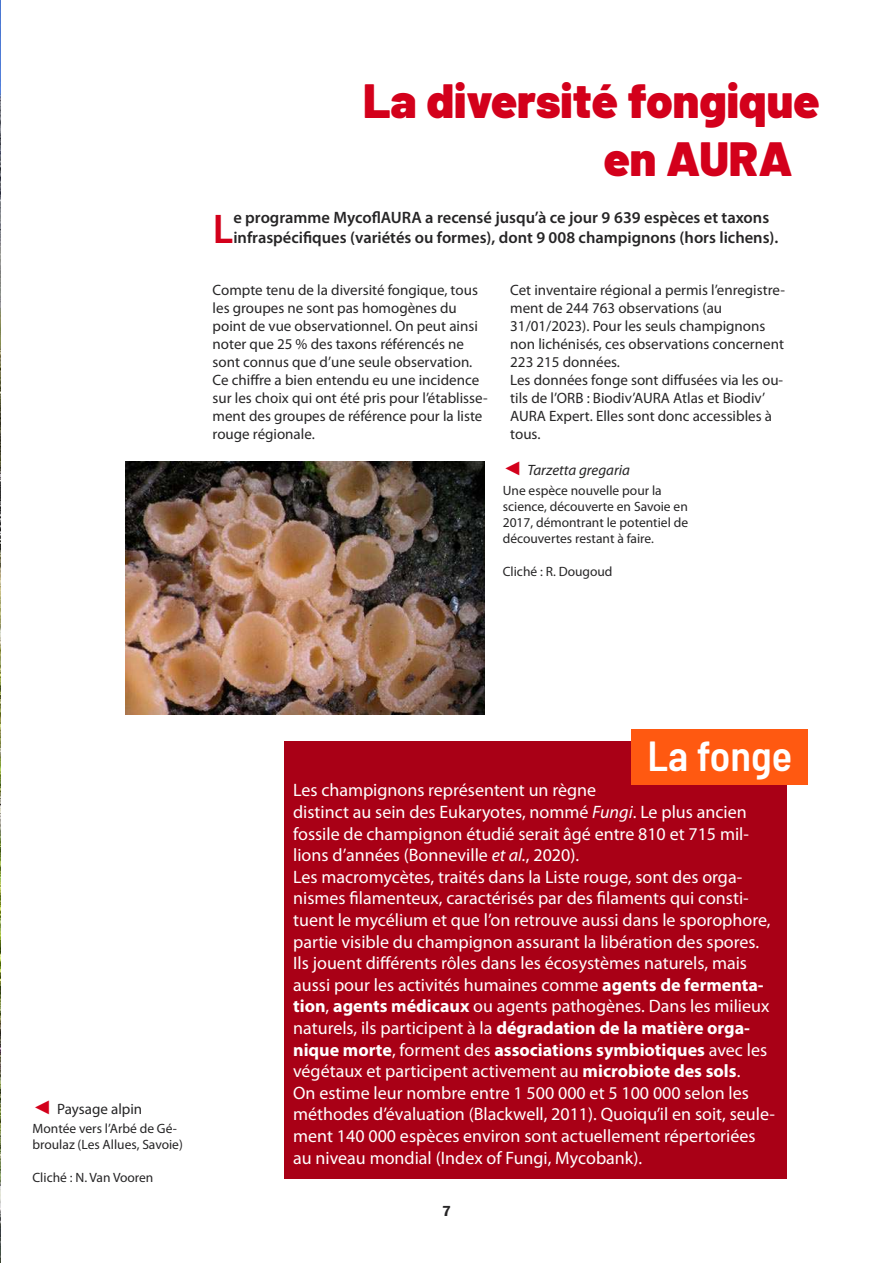
<style>
.page{position:relative;width:893px;height:1263px;background:#fff}
.page>*{position:absolute;margin:0;border:0;box-sizing:border-box;transform-origin:0 0}
.t1{font:900 48px "Barlow";color:#d3001b}
.t2{font:600 semi-condensed 42px "Barlow";color:#fff}
.t3{font:600 41.7px "Myriad Pro";color:#d3001b}
.t4{font:18px/21.6px "Myriad Pro";color:#fff}
.t5{font:600 16.5px/19.8px "Myriad Pro";color:#262526}
.t6{font:15px/18px "Myriad Pro";color:#262526}
.t7{font:italic 15px "Myriad Pro";color:#262526}
.t8{font:600 15px "Franklin Gothic";color:#262526}
.t9{font:13.5px/16.2px "Myriad Pro";color:#262526}
.s1{font-family:"Arial";font-style:normal;font-size:19.5px;color:#d3001b}
.s2{font-family:"Arial";font-size:19.5px;color:#d3001b}
.s3{font-style:italic}
.s4{font-weight:700}
</style>
<div class="page">
<div style="left:284px;top:741px;width:503px;height:438px;background:#a90016"></div>
<div style="left:631px;top:729px;width:177px;height:56px;background:#ff5911"></div>
<img style="left:0;top:0;width:1px;height:1263px">
<img style="left:125px;top:462px;width:360px;height:253px">
<h1 class="t1" style="left:363px;top:82px;width:458px">La diversitÈ fongique</h1>
<h1 class="t1" style="left:603px;top:140px;width:191px">en AURA</h1>
<h3 class="t3" style="left:213px;top:212px;width:22px">L</h3>
<p class="t5" style="left:233px;top:209px;width:547px">e programme MycoflAURA a recensé jusqu’à ce jour 9 639 espèces et taxons infraspécifiques (variétés ou formes), dont 9 008 champignons (hors lichens).</p>
<p class="t6" style="left:213px;top:281px;width:277px">Compte tenu de la diversité fongique, tous les groupes ne sont pas homogènes du point de vue observationnel. On peut ainsi noter que 25 % des taxons référencés ne sont connus que d’une seule observation.<br>Ce chiffre a bien entendu eu une incidence sur les choix qui ont été pris pour l’établisse&shy;ment des groupes de référence pour la liste rouge régionale.</p>
<p class="t6" style="left:510px;top:281px;width:276px">Cet inventaire régional a permis l’enregistre&shy;ment de 244 763 observations (au 31/01/2023). Pour les seuls champignons non lichénisés, ces observations concernent 223 215 données.<br>Les données fonge sont diffusées via les ou&shy;tils de l’ORB : Biodiv’AURA Atlas et Biodiv’ AURA Expert. Elles sont donc accessibles à tous.</p>
<p class="t7" style="left:503px;top:464px;width:129px"><span class="s1">◄</span> Tarzetta gregaria</p>
<p class="t9" style="left:503px;top:482px;width:187px">Une espèce nouvelle pour la science, découverte en Savoie en<br>2017, démontrant le potentiel de découvertes restant à faire.</p>
<p class="t9" style="left:503px;top:563px;width:111px">Cliché : R. Dougoud</p>
<p class="t6" style="left:32px;top:1100px;width:111px"><span class="s2">◄</span> Paysage alpin</p>
<p class="t9" style="left:32px;top:1121px;width:152px">Montée vers l’Arbé de Gé&shy;broulaz (Les Allues, Savoie)</p>
<p class="t9" style="left:32px;top:1169px;width:122px">Cliché : N. Van Vooren</p>
<h2 class="t2" style="left:647px;top:741px;width:146px">La fonge</h2>
<p class="t4" style="left:293px;top:780px;width:483px">Les champignons représentent un règne<br>distinct au sein des Eukaryotes, nommé <span class="s3">Fungi</span>. Le plus ancien fossile de champignon étudié serait âgé entre 810 et 715 mil&shy;lions d’années (Bonneville <span class="s3">et al.</span>, 2020).<br>Les macromycètes, traités dans la Liste rouge, sont des orga&shy;nismes filamenteux, caractérisés par des filaments qui consti&shy;tuent le mycélium et que l’on retrouve aussi dans le sporophore, partie visible du champignon assurant la libération des spores.<br>Ils jouent différents rôles dans les écosystèmes naturels, mais aussi pour les activités humaines comme <span class="s4">agents de fermenta&shy;tion</span>, <span class="s4">agents médicaux</span> ou agents pathogènes. Dans les milieux naturels, ils participent à la <span class="s4">dégradation de la matière orga&shy;nique morte</span>, forment des <span class="s4">associations symbiotiques</span> avec les végétaux et participent activement au <span class="s4">microbiote des sols</span>.<br>On estime leur nombre entre 1 500 000 et 5 100 000 selon les méthodes d’évaluation (Blackwell, 2011). Quoiqu’il en soit, seule&shy;ment 140 000 espèces environ sont actuellement répertoriées au niveau mondial (Index of Fungi, Mycobank).</p>
<p class="t8" style="left:442px;top:1202px;width:10px">7</p>
</div>
